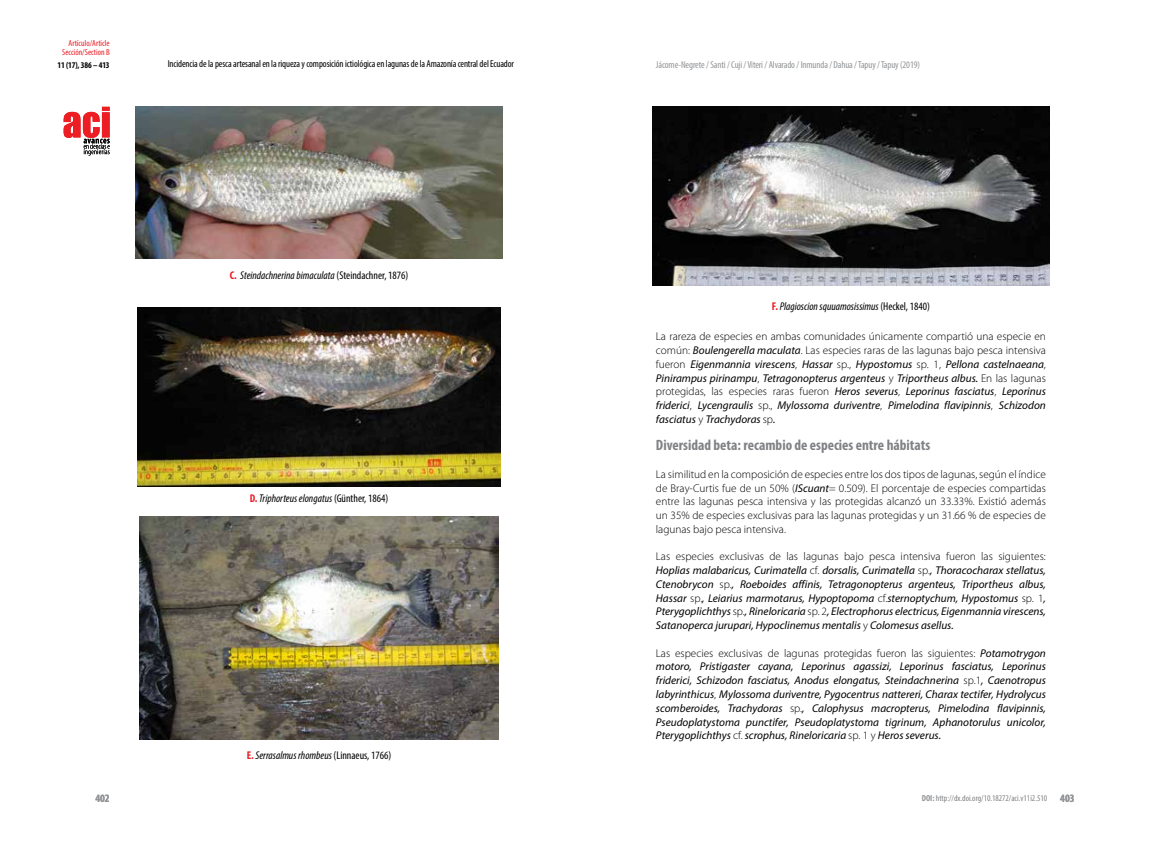
<style>
.page{position:relative;width:1170px;height:851px;background:#fff}
.page>*{position:absolute;margin:0;border:0;box-sizing:border-box;transform-origin:0 0}
.t1{font:700 condensed 15px "Myriad Pro";color:#808285}
.t2{font:italic 11.25px/13.8px "Myriad Pro";color:#000;text-align:justify}
.t3{font:300 11.25px/13.8px "Myriad Pro";color:#000;text-align:justify}
.t4{font:italic condensed 11.25px "Myriad Pro";color:#000}
.t5{font:700 condensed 11.25px "Myriad Pro";color:#939598}
.t6{font:condensed 10px "Myriad Pro";letter-spacing:-.01em;color:#000}
.t7{font:condensed 10px "Myriad Pro";letter-spacing:-.01em;color:#939598}
.t8{font:condensed 8.75px "Myriad Pro";color:#808285}
.t9{font:condensed 8.75px/8.8px "Myriad Pro";color:#ed1d24;text-align:right}
.t10{font:700 condensed 8.75px "Myriad Pro";letter-spacing:-.01em;color:#000}
.s1{font-weight:700;font-style:normal;color:#ed1d24}
.s2{font-style:normal}
.s3{font-weight:300;font-style:normal}
.s4{font-weight:400;font-style:italic}
.s5{font-weight:700;color:#939598}
.s6{font-weight:700;font-size:11.25px;color:#939598}
</style>
<div class="page">
<svg style="left:64px;top:107px;width:46px;height:49px"></svg>
<img style="left:136px;top:107px;width:366px;height:152px">
<img style="left:138px;top:307px;width:362px;height:179px">
<img style="left:140px;top:516px;width:358px;height:223px">
<img style="left:652px;top:107px;width:397px;height:178px">
<p class="t9" style="left:62px;top:39px;width:49px">Artículo/Article<br>Sección/Section B</p>
<p class="t10" style="left:57px;top:60px;width:54px">11 (17), 386 – 413</p>
<p class="t6" style="left:168px;top:58px;width:348px">Incidencia de la pesca artesanal en la riqueza y composición ictiológica en lagunas de la Amazonía central del Ecuador</p>
<p class="t4" style="left:230px;top:268px;width:180px"><span class="s1">C.</span> Steindachnerina bimaculata <span class="s2">(Steindachner, 1876)</span></p>
<p class="t4" style="left:250px;top:491px;width:140px"><span class="s1">D.</span> Triphorteus elongatus <span class="s2">(Günther, 1864)</span></p>
<p class="t5" style="left:95px;top:791px;width:16px">402</p>
<p class="t4" style="left:247px;top:748px;width:146px"><span class="s1">E.</span> Serrasalmus rhombeus <span class="s2">(Linnaeus, 1766)</span></p>
<p class="t7" style="left:656px;top:59px;width:265px">Jácome-Negrete / Santi / Cuji / Viteri / Alvarado / Inmunda / Dahua / Tapuy / Tapuy (2019)</p>
<p class="t4" style="left:771px;top:300px;width:159px"><span class="s1">F.</span> Plagioscion squuamosissimus <span class="s2">(Heckel, 1840)</span></p>
<p class="t2" style="left:656px;top:329px;width:391px"><span class="s3">La rareza de especies en ambas comunidades únicamente compartió una especie en común:</span> Boulengerella maculata<span class="s3">. Las especies raras de las lagunas bajo pesca intensiva fueron</span> Eigenmannia virescens<span class="s3">,</span> Hassar <span class="s3">sp.,</span> Hypostomus <span class="s3">sp. 1,</span> Pellona castelnaeana<span class="s3">, </span>Pinirampus pirinampu<span class="s3">,</span> Tetragonopterus argenteus <span class="s3">y</span> Triportheus albus. <span class="s3">En las lagunas protegidas, las especies raras fueron</span> Heros severus<span class="s3">,</span> Leporinus fasciatus<span class="s3">,</span> Leporinus friderici<span class="s3">,</span> Lycengraulis <span class="s3">sp.,</span> Mylossoma duriventre<span class="s3">,</span> Pimelodina flavipinnis<span class="s3">,</span> Schizodon fasciatus <span class="s3">y</span> Trachydoras <span class="s3">sp</span>.</p>
<h1 class="t1" style="left:656px;top:436px;width:276px">Diversidad beta: recambio de especies entre hábitats</h1>
<p class="t3" style="left:656px;top:467px;width:391px">La similitud en la composición de especies entre los dos tipos de lagunas, según el índice de Bray-Curtis fue de un 50% (<span class="s4">IScuant</span>= 0.509). El porcentaje de especies compartidas entre las lagunas pesca intensiva y las protegidas alcanzó un 33.33%. Existió además un 35% de especies exclusivas para las lagunas protegidas y un 31.66 % de especies de lagunas bajo pesca intensiva.</p>
<p class="t2" style="left:656px;top:549px;width:391px"><span class="s3">Las especies exclusivas de las lagunas bajo pesca intensiva fueron las siguientes:<br></span>Hoplias malabaricus, Curimatella <span class="s3">cf.</span> dorsalis, Curimatella <span class="s3">sp.</span>, Thoracocharax stellatus, Ctenobrycon <span class="s3">sp.</span>, Roeboides affinis, Tetragonopterus argenteus, Triportheus albus, Hassar <span class="s3">sp.</span>, Leiarius marmotarus, Hypoptopoma <span class="s3">cf.</span>sternoptychum, Hypostomus <span class="s3">sp. 1</span>, Pterygoplichthys <span class="s3">sp.</span>, Rineloricaria <span class="s3">sp. 2</span>, Electrophorus electricus, Eigenmannia virescens, Satanoperca jurupari, Hypoclinemus mentalis <span class="s3">y</span> Colomesus asellus.</p>
<p class="t2" style="left:656px;top:645px;width:391px"><span class="s3">Las especies exclusivas de lagunas protegidas fueron las siguientes:</span> Potamotrygon motoro, Pristigaster cayana, Leporinus agassizi, Leporinus fasciatus, Leporinus friderici, Schizodon fasciatus, Anodus elongatus, Steindachnerina <span class="s3">sp.1</span>, Caenotropus labyrinthicus<span class="s3">,</span> Mylossoma duriventre, Pygocentrus nattereri, Charax tectifer, Hydrolycus scomberoides, Trachydoras <span class="s3">sp.</span>, Calophysus macropterus, Pimelodina flavipinnis, Pseudoplatystoma punctifer, Pseudoplatystoma tigrinum, Aphanotorulus unicolor, Pterygoplichthys <span class="s3">cf.</span> scrophus, Rineloricaria <span class="s3">sp. 1 y</span> Heros severus.</p>
<p class="t8" style="left:921px;top:792px;width:154px"><span class="s5">DOI:</span> http://dx.doi.org/10.18272/aci.v11i2.510 <span class="s6">403</span></p>
</div>
